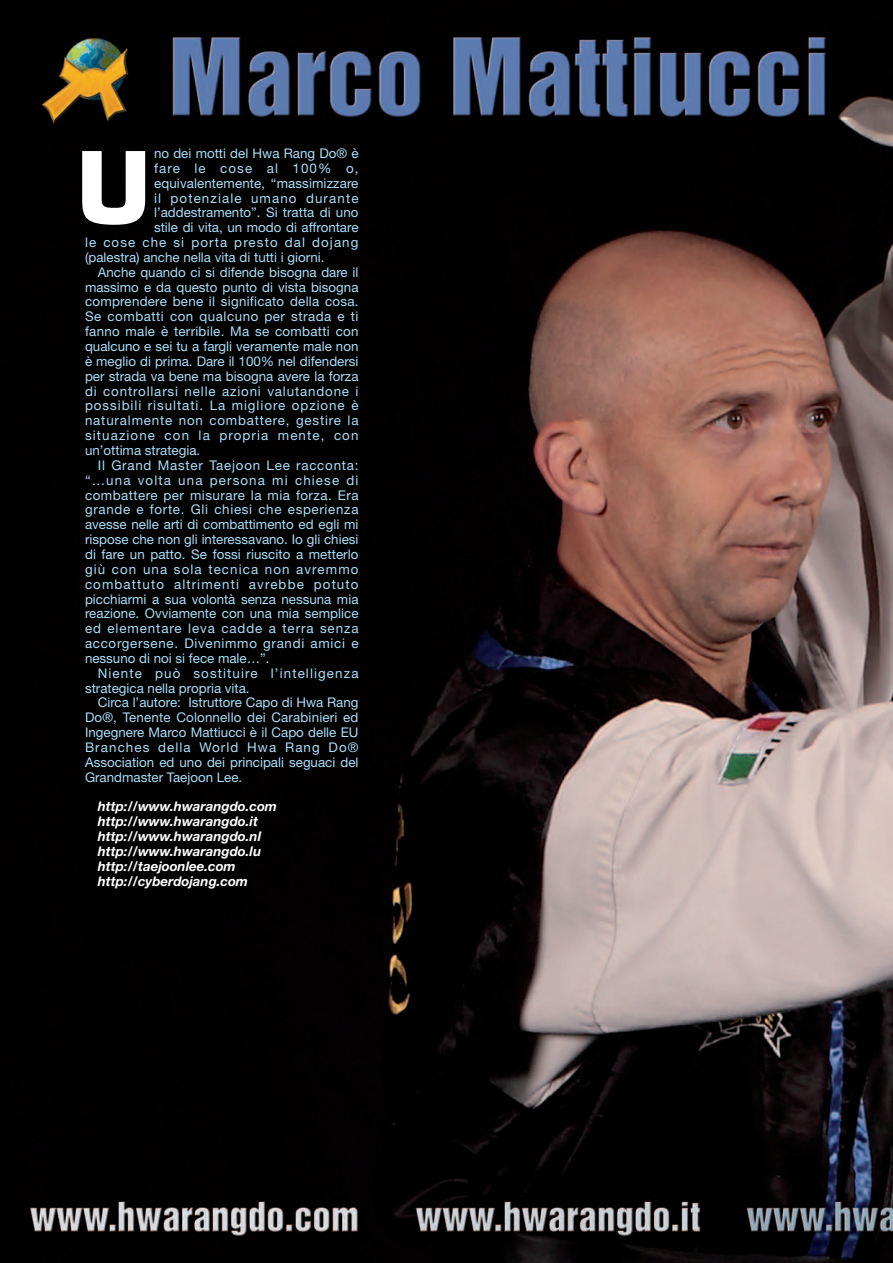
<style>
.page{position:relative;width:893px;height:1263px;background:#fff}
.page>*{position:absolute;margin:0;border:0;box-sizing:border-box;transform-origin:0 0}
.t1{font:700 97.5px "Eurostile";color:#fff}
.t2{font:13.35px "Helvetica Neue";letter-spacing:.005em;color:#aae0f9}
.t3{font:13.35px "Helvetica Neue";letter-spacing:.085em;color:#aae0f9}
.t4{font:italic 700 13.35px/14.9px "Helvetica Neue";color:#fff}
.t5{font:13.35px "Helvetica Neue";letter-spacing:.07em;color:#aae0f9}
.t6{font:13.35px "Helvetica Neue";letter-spacing:.05em;color:#aae0f9}
.t7{font:13.35px "Helvetica Neue";letter-spacing:.06em;color:#aae0f9}
.t8{font:13.35px "Helvetica Neue";letter-spacing:.065em;color:#aae0f9}
.t9{font:13.35px "Helvetica Neue";letter-spacing:.035em;color:#aae0f9}
.t10{font:13.35px "Helvetica Neue";letter-spacing:.04em;color:#aae0f9}
.t11{font:13.35px "Helvetica Neue";letter-spacing:.08em;color:#aae0f9}
</style>
<div class="page">
<img style="left:0;top:0;width:893px;height:1263px">
<p class="t2" style="left:154px;top:145px;width:206px">no dei motti del Hwa Rang Do® è</p>
<p class="t3" style="left:154px;top:160px;width:206px">fare le cose al 1 0 0 % o,</p>
<p class="t2" style="left:154px;top:175px;width:206px">equ ivalentemente, “massimizzare</p>
<p class="t3" style="left:154px;top:190px;width:206px">il potenziale u mano du rante</p>
<p class="t2" style="left:154px;top:205px;width:206px">l’addestramento”. Si tratta di u no</p>
<p class="t2" style="left:154px;top:219px;width:206px">stile di vita, u nmodo di affrontare</p>
<p class="t3" style="left:85px;top:234px;width:275px">le cose che si porta presto dal dojang</p>
<p class="t2" style="left:85px;top:249px;width:241px">(palestra) anche nella vita di tu tti i giorni.</p>
<p class="t2" style="left:98px;top:264px;width:262px">Anche qu ando ci si difende bisogna dare il</p>
<p class="t2" style="left:85px;top:279px;width:275px">massimo e da qu esto pu nto di vista bisogna</p>
<p class="t2" style="left:85px;top:294px;width:275px">comprendere bene il significato della cosa.</p>
<p class="t10" style="left:85px;top:309px;width:275px">Se combatti con qu alcu no per strada e ti</p>
<p class="t2" style="left:85px;top:323px;width:279px">fanno male è terribile. Ma se combatti con</p>
<p class="t2" style="left:85px;top:338px;width:279px">qu alcu no e sei tu a fargli veramente male non</p>
<p class="t2" style="left:85px;top:353px;width:275px">è meglio di prima. Dare il 1 0 0 % nel difendersi</p>
<p class="t2" style="left:85px;top:368px;width:275px">per strada va bene ma bisogna avere la forza</p>
<p class="t8" style="left:85px;top:383px;width:275px">di controllarsi nelle azioni valu tandone i</p>
<p class="t5" style="left:85px;top:398px;width:275px">possibili risu ltati. L a migliore opzione è</p>
<p class="t7" style="left:85px;top:413px;width:275px">natu ralmente non combattere, gestire la</p>
<p class="t3" style="left:85px;top:427px;width:279px">situ azione con la propria mente, con</p>
<p class="t2" style="left:85px;top:442px;width:117px">u n’ottima strategia.</p>
<p class="t7" style="left:98px;top:457px;width:262px">Il Grand Master Taejoon L ee racconta:</p>
<p class="t3" style="left:85px;top:472px;width:275px">“…u na volta u na persona mi chiese di</p>
<p class="t9" style="left:85px;top:487px;width:275px">combattere per misu rare la mia forza. Era</p>
<p class="t6" style="left:85px;top:502px;width:275px">grande e forte. Gli chiesi che esperienza</p>
<p class="t2" style="left:85px;top:516px;width:275px">avesse nelle arti di combattimento ed egli mi</p>
<p class="t2" style="left:85px;top:531px;width:275px">rispose che nongli interessavano. Io gli chiesi</p>
<p class="t2" style="left:85px;top:546px;width:275px">di fare u npatto. Se fossi riu scito a metterlo</p>
<p class="t11" style="left:85px;top:561px;width:275px">giù con u na sola tecnica non avremmo</p>
<p class="t3" style="left:85px;top:576px;width:275px">combattu to altrimenti avrebbe potu to</p>
<p class="t2" style="left:85px;top:591px;width:275px">picchiarmi a su a volontà senza nessu na mia</p>
<p class="t2" style="left:85px;top:606px;width:275px">reazione. Ovviamente conu na mia semplice</p>
<p class="t5" style="left:85px;top:620px;width:275px">ed elementare leva cadde a terra senza</p>
<p class="t6" style="left:85px;top:635px;width:275px">accorgersene. Divenimmo grandi amici e</p>
<p class="t2" style="left:85px;top:650px;width:186px">nessu no di noi si fece male…”.</p>
<p class="t3" style="left:98px;top:665px;width:262px">Niente pu ò sostitu ire l’intelligenza</p>
<p class="t2" style="left:85px;top:680px;width:166px">strategica nella propria vita.</p>
<p class="t2" style="left:98px;top:695px;width:262px">Circa l’au tore: Istru ttore Capo di Hwa Rang</p>
<p class="t2" style="left:85px;top:710px;width:275px">Do®, Tenente Colonnello dei Carabinieri ed</p>
<p class="t2" style="left:85px;top:724px;width:275px">Ingegnere Marco Mattiu cci è il Capo delle EU</p>
<p class="t3" style="left:85px;top:739px;width:275px">Branches della World Hwa Rang Do®</p>
<p class="t2" style="left:85px;top:754px;width:275px">Associationed u no dei principali segu aci del</p>
<p class="t2" style="left:85px;top:769px;width:159px">Grandmaster TaejoonL ee.</p>
<p class="t4" style="left:98px;top:799px;width:181px">http://www.hwarangdo.com http://www.hwarangdo.it http://www.hwarangdo.nl http://www.hwarangdo.lu http://taejoonlee.com http://cyberdojang.com</p>
<h1 class="t1" style="left:76px;top:128px;width:77px">U</h1>
</div>
